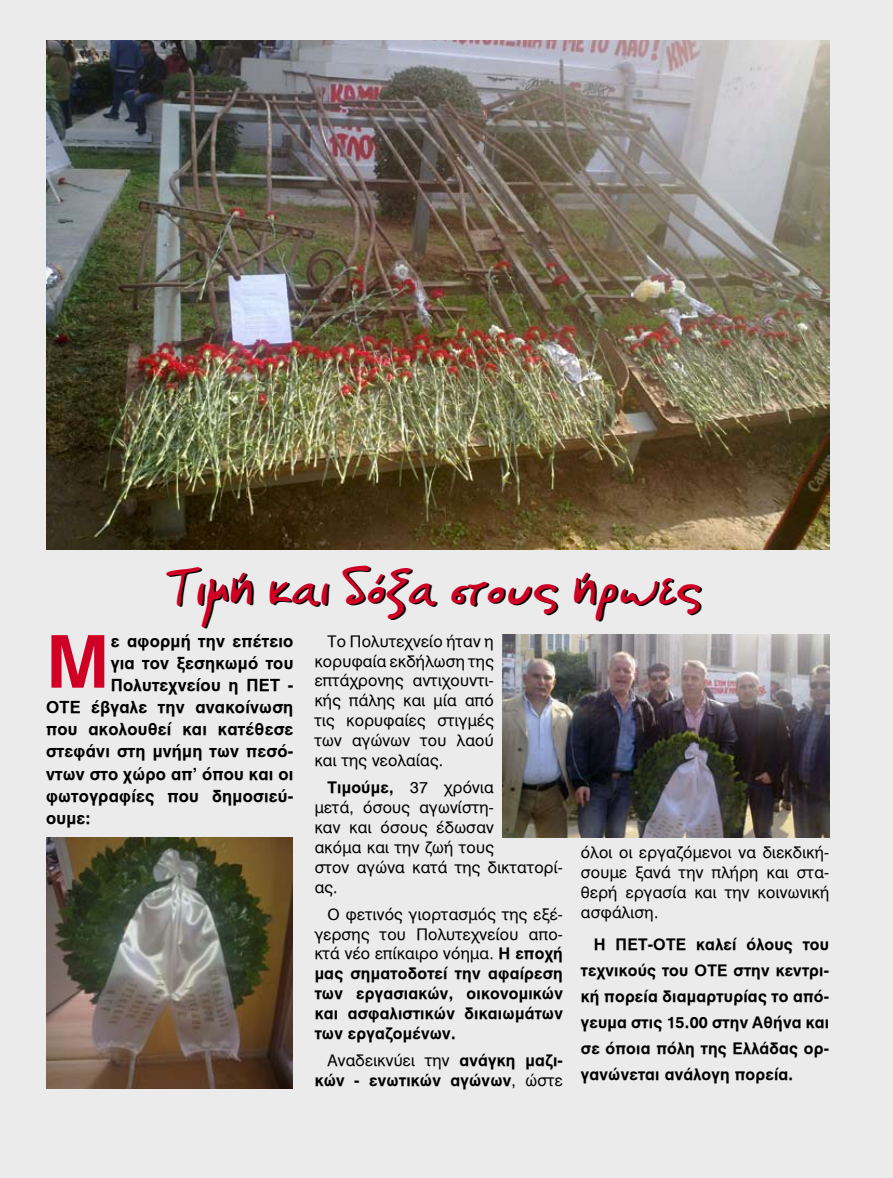
<style>
.page{position:relative;width:893px;height:1178px;background:#ebebeb}
.page>*{position:absolute;margin:0;border:0;box-sizing:border-box;transform-origin:0 0}
.t1{font:72px "UB Helvetica Bold";color:#cf0024}
.t2{font:700 49.5px "PF Libera";letter-spacing:-.005em;color:#cf0024}
.t3{font:16.5px "UB Helvetica Bold";letter-spacing:.015em;color:#000}
.t4{font:15.75px/20px "UB Helvetica";letter-spacing:.015em;color:#000;text-align:justify}
.t5{font:15.75px/26px "UB Helvetica Bold";letter-spacing:.015em;color:#000;text-align:justify}
.s1{font-family:"UB Helvetica"}
.s2{font-family:"UB Helvetica Bold"}
</style>
<div class="page">
<img style="left:47px;top:40px;width:782px;height:509px">
<img style="left:502px;top:635px;width:327px;height:202px">
<img style="left:47px;top:837px;width:246px;height:251px">
<h2 class="t2" style="left:172px;top:556px;width:532px">Τιμή και δόξα στους ήρωες</h2>
<p class="t4" style="left:315px;top:631px;width:181px;text-indent:13px">Το Πολυτεχνείο ήταν η κορυφαία εκδήλωση της επτάχρονης αντιχουντι&shy;κής πάλης και μία από τις κορυφαίες στιγμές των αγώνων του λαού και της νεολαίας.</p>
<p class="t5" style="left:327px;top:774px;width:168px">Τιμούμε, <span class="s1">37 χρόνια</span></p>
<p class="t4" style="left:315px;top:797px;width:250px;text-align:left">μετά, όσους αγωνίστη-<br>καν και όσους έδωσαν<br>ακόμα και την ζωή τους<br>στον αγώνα κατά της δικτατορί&shy;ας.</p>
<p class="t4" style="left:315px;top:904px;width:250px;text-indent:13px">Ο φετινός γιορτασμός της εξέ&shy;γερσης του Πολυτεχνείου απο&shy;κτά νέο επίκαιρο νόημα. <span class="s2">Η εποχή</span></p>
<p class="t5" style="left:315px;top:964px;width:250px;line-height:20px">μας σηματοδοτεί την αφαίρεση των εργασιακών, οικονομικών και ασφαλιστικών δικαιωμάτων των εργαζομένων.</p>
<p class="t4" style="left:327px;top:1051px;width:237px">Αναδεικνύει την <span class="s2">ανάγκη μαζι-</span></p>
<p class="t5" style="left:315px;top:1067px;width:250px">κών - ενωτικών αγώνων<span class="s1">, ώστε</span></p>
<h1 class="t1" style="left:46px;top:620px;width:65px">Μ</h1>
<p class="t3" style="left:111px;top:631px;width:184px">ε αφορμή την επέτειο</p>
<p class="t3" style="left:111px;top:654px;width:184px">για τον ξεσηκωμό του</p>
<p class="t3" style="left:111px;top:676px;width:184px">Πολυτεχνείου η ΠΕΤ -</p>
<p class="t3" style="left:46px;top:698px;width:249px">ΟΤΕ έβγαλε την ανακοίνωση</p>
<p class="t3" style="left:46px;top:720px;width:249px">που ακολουθεί και κατέθεσε</p>
<p class="t3" style="left:46px;top:742px;width:249px">στεφάνι στη μνήμη των πεσό-</p>
<p class="t3" style="left:46px;top:764px;width:249px">ντων στο χώρο απ’ όπου και οι</p>
<p class="t3" style="left:46px;top:786px;width:249px">φωτογραφίες που δημοσιεύ-</p>
<p class="t3" style="left:46px;top:808px;width:46px">ουμε:</p>
<p class="t4" style="left:581px;top:842px;width:250px">όλοι οι εργαζόμενοι να διεκδική&shy;σουμε ξανά την πλήρη και στα&shy;θερή εργασία και την κοινωνική ασφάλιση.</p>
<p class="t5" style="left:581px;top:932px;width:250px;text-indent:13px">Η ΠΕΤ-ΟΤΕ καλεί όλους του τεχνικούς του ΟΤΕ στην κεντρι&shy;κή πορεία διαμαρτυρίας το από&shy;γευμα στις 15.00 στην Αθήνα και σε όποια πόλη της Ελλάδας ορ&shy;γανώνεται ανάλογη πορεία.</p>
</div>
